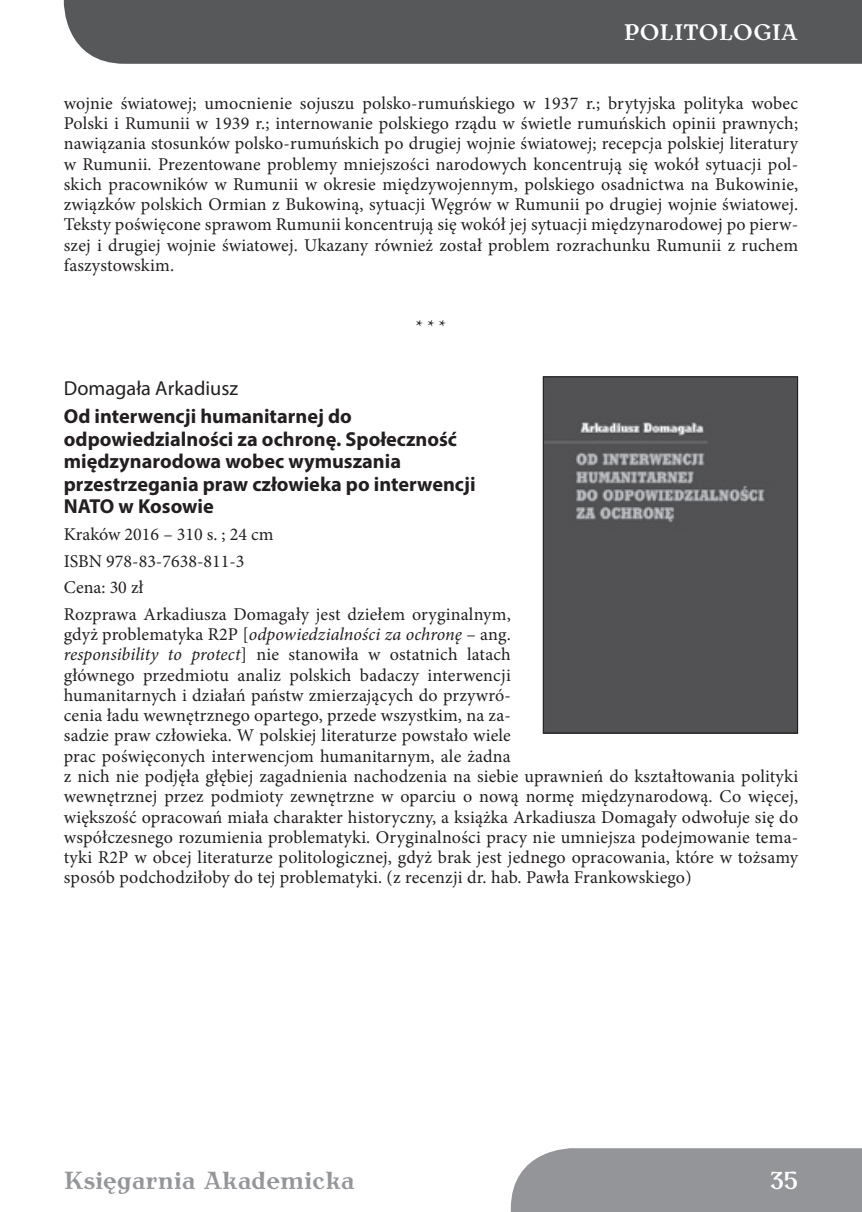
<style>
.page{position:relative;width:862px;height:1212px;background:#fff}
.page>*{position:absolute;margin:0;border:0;box-sizing:border-box;transform-origin:0 0}
.t1{font:700 24.75px "Antykwa Torunska";color:#939598}
.t2{font:700 24.75px "Antykwa Torunska";color:#fff}
.t3{font:700 22.5px "Antykwa Torunska";color:#fff}
.t4{font:700 20.25px/22.5px "Myriad Pro";color:#231f20}
.t5{font:20.25px "Myriad Pro";color:#231f20}
.t6{font:18px/20.2px "Minion Pro";letter-spacing:.01em;color:#231f20}
.s1{font-style:italic}
</style>
<div class="page">
<div style="left:510px;top:1148px;width:351px;height:64px;background:#939598"></div>
<div style="left:64px;top:0;width:797px;height:64px;background:#57585a"></div>
<svg style="left:542px;top:376px;width:255px;height:357px;background:#575759"></svg>
<p class="t3" style="left:623px;top:16px;width:176px">poLiToLoGia</p>
<p class="t6" style="left:64px;top:93px;width:735px;text-align:justify">wojnie światowej; umocnienie sojuszu polsko-rumuńskiego w 1937 r.; brytyjska polityka wobec Polski i Rumunii w 1939 r.; internowanie polskiego rządu w świetle rumuńskich opinii prawnych; nawiązania stosunków polsko-rumuńskich po drugiej wojnie światowej; recepcja polskiej literatury w Rumunii. Prezentowane problemy mniejszości narodowych koncentrują się wokół sytuacji pol&shy;skich pracowników w Rumunii w okresie międzywojennym, polskiego osadnictwa na Bukowinie, związków polskich Ormian z Bukowiną, sytuacji Węgrów w Rumunii po drugiej wojnie światowej.<br>Teksty poświęcone sprawom Rumunii koncentrują się wokół jej sytuacji międzynarodowej po pierw&shy;szej i drugiej wojnie światowej. Ukazany również został problem rozrachunku Rumunii z ruchem faszystowskim.</p>
<p class="t6" style="left:416px;top:316px;width:31px">* * *</p>
<p class="t5" style="left:64px;top:375px;width:176px">Domagała Arkadiusz</p>
<p class="t4" style="left:64px;top:405px;width:413px">Od interwencji humanitarnej do odpowiedzialności za ochronę. Społeczność międzynarodowa wobec wymuszania przestrzegania praw człowieka po interwencji NATO w Kosowie</p>
<p class="t6" style="left:64px;top:521px;width:448px;line-height:26.6px">Kraków 2016 – 310 s. ; 24 cm<br>ISBN 978-83-7638-811-3<br>Cena: 30 zł<br>Rozprawa Arkadiusza Domagały jest dziełem oryginalnym,</p>
<p class="t6" style="left:64px;top:624px;width:735px">gdyż problematyka R2P [<span class="s1">odpowiedzialności za ochronę</span> – ang.<br><span class="s1">responsibility to protect</span>] nie stanowiła w ostatnich latach<br>głównego przedmiotu analiz polskich badaczy interwencji<br>humanitarnych i działań państw zmierzających do przywró-<br>cenia ładu wewnętrznego opartego, przede wszystkim, na za-<br>sadzie praw człowieka. W polskiej literaturze powstało wiele<br>prac poświęconych interwencjom humanitarnym, ale żadna<br>z nich nie podjęła głębiej zagadnienia nachodzenia na siebie uprawnień do kształtowania polityki wewnętrznej przez podmioty zewnętrzne w oparciu o nową normę międzynarodową. Co więcej, większość opracowań miała charakter historyczny, a książka Arkadiusza Domagały odwołuje się do współczesnego rozumienia problematyki. Oryginalności pracy nie umniejsza podejmowanie tema&shy;tyki R2P w obcej literaturze politologicznej, gdyż brak jest jednego opracowania, które w tożsamy sposób podchodziłoby do tej problematyki. (z recenzji dr. hab. Pawła Frankowskiego)</p>
<h1 class="t1" style="left:64px;top:1162px;width:292px">Księgarnia akademicka</h1>
<h1 class="t2" style="left:769px;top:1162px;width:30px">35</h1>
</div>
